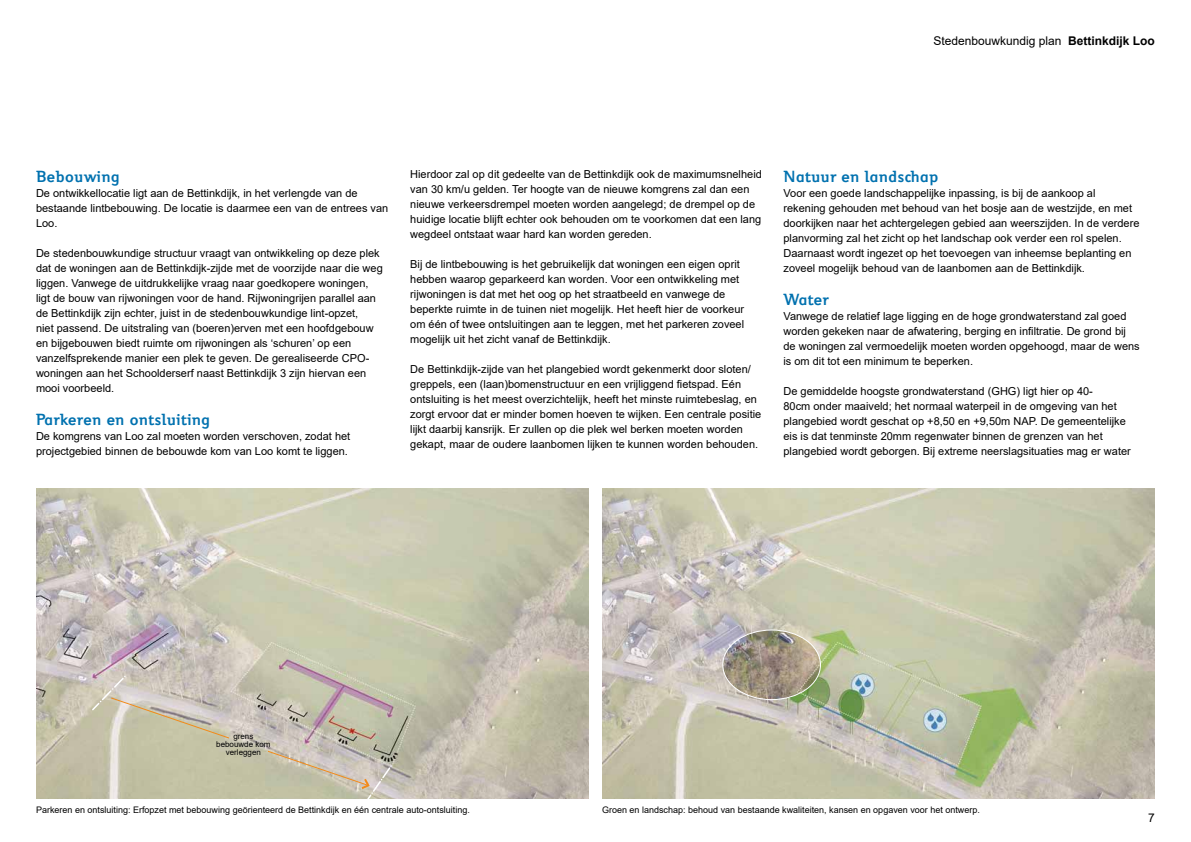
<style>
.page{position:relative;width:1191px;height:842px;background:#fff}
.page>*{position:absolute;margin:0;border:0;box-sizing:border-box;transform-origin:0 0}
.t1{font:700 18px "Jeunesse Std";color:#0071af}
.t2{font:12px "Arial";color:#000}
.t3{font:11px/15px "Arial";color:#000}
.t4{font:9px "Arial";color:#000}
.t5{font:8px/8px "Arial";color:#020203;text-align:center}
.s1{font-weight:700}
</style>
<div class="page">
<img style="left:602px;top:488px;width:553px;height:311px">
<img style="left:723px;top:630px;width:97px;height:70px">
<div style="left:722px;top:630px;width:98px;height:70px;border:1px solid #fff;border-radius:50%"></div>
<img style="left:36px;top:488px;width:553px;height:311px">
<svg style="left:91px;top:674px;width:139px;height:65px;background:#ccc5b5"></svg>
<svg style="left:267px;top:750px;width:126px;height:49px;background:#c5bfad"></svg>
<p class="t2" style="left:933px;top:32px;width:223px">Stedenbouwkundig plan <span class="s1">Bettinkdijk Loo</span></p>
<h1 class="t1" style="left:36px;top:166px;width:85px">Bebouwing</h1>
<p class="t3" style="left:36px;top:185px;width:354px">De ontwikkellocatie ligt aan de Bettinkdijk, in het verlengde van de bestaande lintbebouwing. De locatie is daarmee een van de entrees van<br>Loo.</p>
<p class="t3" style="left:36px;top:245px;width:348px">De stedenbouwkundige structuur vraagt van ontwikkeling op deze plek dat de woningen aan de Bettinkdijk-zijde met de voorzijde naar die weg liggen. Vanwege de uitdrukkelijke vraag naar goedkopere woningen, ligt de bouw van rijwoningen voor de hand. Rijwoningrijen parallel aan de Bettinkdijk zijn echter, juist in de stedenbouwkundige lint-opzet,<br>niet passend. De uitstraling van (boeren)erven met een hoofdgebouw en bijgebouwen biedt ruimte om rijwoningen als ‘schuren’ op een vanzelfsprekende manier een plek te geven. De gerealiseerde CPO&shy;woningen aan het Schoolderserf naast Bettinkdijk 3 zijn hiervan een mooi voorbeeld.</p>
<h1 class="t1" style="left:36px;top:409px;width:176px">Parkeren en ontsluiting</h1>
<p class="t3" style="left:36px;top:428px;width:316px">De komgrens van Loo zal moeten worden verschoven, zodat het projectgebied binnen de bebouwde kom van Loo komt te liggen.</p>
<p class="t3" style="left:410px;top:167px;width:353px">Hierdoor zal op dit gedeelte van de Bettinkdijk ook de maximumsnelheid van 30 km/u gelden. Ter hoogte van de nieuwe komgrens zal dan een nieuwe verkeersdrempel moeten worden aangelegd; de drempel op de huidige locatie blijft echter ook behouden om te voorkomen dat een lang wegdeel ontstaat waar hard kan worden gereden.</p>
<p class="t3" style="left:410px;top:257px;width:335px">Bij de lintbebouwing is het gebruikelijk dat woningen een eigen oprit hebben waarop geparkeerd kan worden. Voor een ontwikkeling met rijwoningen is dat met het oog op het straatbeeld en vanwege de beperkte ruimte in de tuinen niet mogelijk. Het heeft hier de voorkeur om één of twee ontsluitingen aan te leggen, met het parkeren zoveel mogelijk uit het zicht vanaf de Bettinkdijk.</p>
<p class="t3" style="left:410px;top:362px;width:352px">De Bettinkdijk-zijde van het plangebied wordt gekenmerkt door sloten/ greppels, een (laan)bomenstructuur en een vrijliggend fietspad. Eén ontsluiting is het meest overzichtelijk, heeft het minste ruimtebeslag, en zorgt ervoor dat er minder bomen hoeven te wijken. Een centrale positie lijkt daarbij kansrijk. Er zullen op die plek wel berken moeten worden gekapt, maar de oudere laanbomen lijken te kunnen worden behouden.</p>
<h1 class="t1" style="left:783px;top:166px;width:157px">Natuur en landschap</h1>
<p class="t3" style="left:783px;top:185px;width:357px">Voor een goede landschappelijke inpassing, is bij de aankoop al rekening gehouden met behoud van het bosje aan de westzijde, en met doorkijken naar het achtergelegen gebied aan weerszijden. In de verdere planvorming zal het zicht op het landschap ook verder een rol spelen.<br>Daarnaast wordt ingezet op het toevoegen van inheemse beplanting en zoveel mogelijk behoud van de laanbomen aan de Bettinkdijk.</p>
<h1 class="t1" style="left:783px;top:289px;width:47px">Water</h1>
<p class="t3" style="left:783px;top:308px;width:358px">Vanwege de relatief lage ligging en de hoge grondwaterstand zal goed worden gekeken naar de afwatering, berging en infiltratie. De grond bij de woningen zal vermoedelijk moeten worden opgehoogd, maar de wens is om dit tot een minimum te beperken.</p>
<p class="t3" style="left:783px;top:383px;width:349px">De gemiddelde hoogste grondwaterstand (GHG) ligt hier op 40-<br>80cm onder maaiveld; het normaal waterpeil in de omgeving van het plangebied wordt geschat op +8,50 en +9,50m NAP. De gemeentelijke eis is dat tenminste 20mm regenwater binnen de grenzen van het plangebied wordt geborgen. Bij extreme neerslagsituaties mag er water</p>
<p class="t5" style="left:216px;top:732px;width:56px">grens bebouwde kom verleggen</p>
<p class="t4" style="left:36px;top:803px;width:435px">Parkeren en ontsluiting: Erfopzet met bebouwing geörienteerd de Bettinkdijk en één centrale auto-ontsluiting.</p>
<p class="t4" style="left:602px;top:803px;width:379px">Groen en landschap: behoud van bestaande kwaliteiten, kansen en opgaven voor het ontwerp.</p>
<p class="t2" style="left:1148px;top:809px;width:8px">7</p>
</div>
